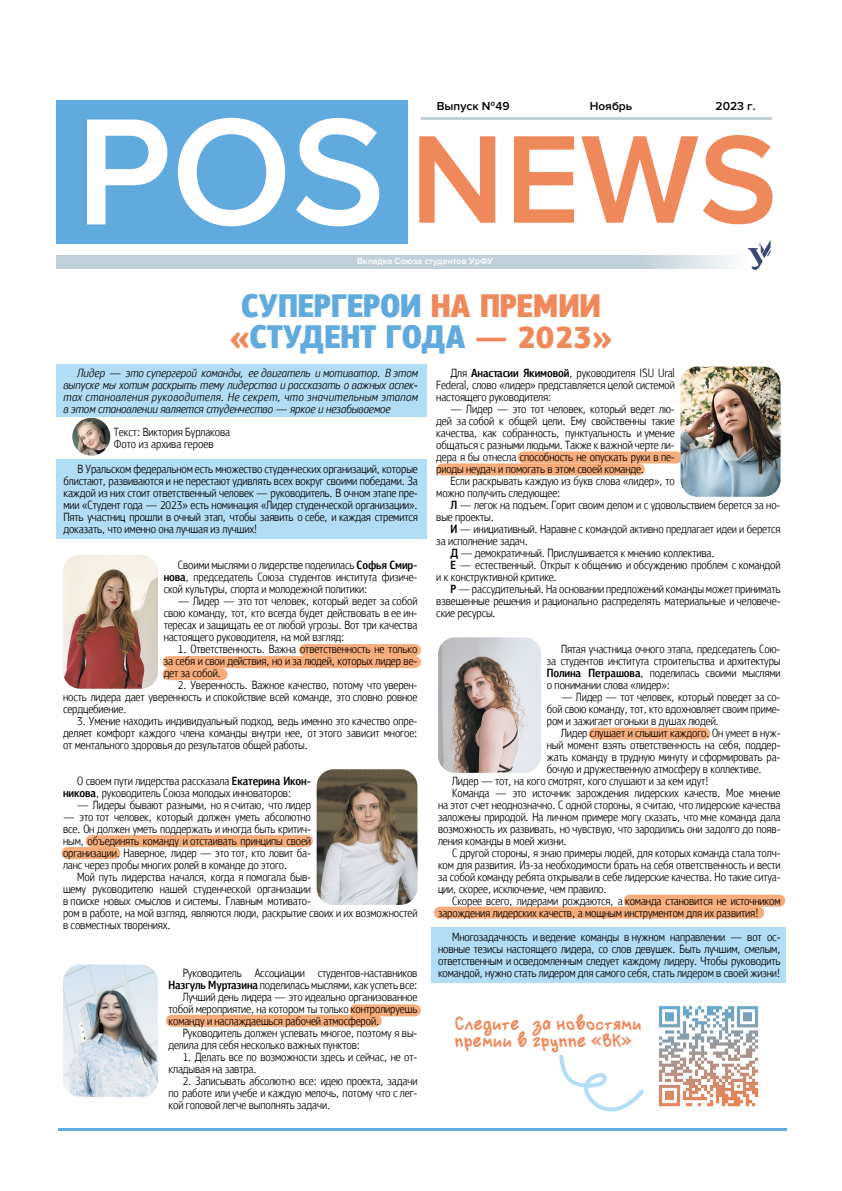
<style>
.page{position:relative;width:842px;height:1191px;background:#fff}
.page>*{position:absolute;margin:0;border:0;box-sizing:border-box;transform-origin:0 0}
.t1{font:600 129.5px "Proxima Nova";color:#ef895b}
.t2{font:19px/17px "Klyakson";letter-spacing:-.01em;color:#ef895b}
.t3{font:600 12px "Proxima Nova";color:#000}
.t4{font:300 12px "PF Bulletin Sans Pro";color:#000}
.t5{font:600 9px "Proxima Nova";color:#fff}
.s1{font-size:157.2px;color:#fff}
.s2{font-family:"Comic Sans MS"}
</style>
<div class="page">
<div style="left:57px;top:100px;width:351px;height:144px;background:#61aade"></div>
<hr style="left:421px;top:117px;width:350px;height:2px;background:#c2d1d9">
<div style="left:57px;top:255px;width:737px;height:13px;background:#c2d1d9"></div>
<img style="left:743px;top:240px;width:30px;height:30px">
<div style="left:57px;top:365px;width:370px;height:52px;background:#b1ddf6"></div>
<div style="left:57px;top:459px;width:370px;height:79px;background:#b1ddf6"></div>
<div style="left:431px;top:927px;width:354px;height:55px;background:#b1ddf6"></div>
<img style="left:72px;top:418px;width:38px;height:38px;border-radius:19px">
<img style="left:68px;top:555px;width:85px;height:5px">
<img style="left:320px;top:769px;width:94px;height:7px">
<img style="left:63px;top:964px;width:95px;height:133px">
<hr style="left:59px;top:1128px;width:728px;height:2px;background:#61aade">
<img style="left:441px;top:637px;width:96px;height:7px">
<img style="left:658px;top:1005px;width:101px;height:102px">
<svg style="left:559px;top:1054px;width:85px;height:58px"></svg>
<img style="left:436px;top:368px;width:344px;height:129px">
<svg style="left:63px;top:776px;width:354px;height:129px"></svg>
<svg style="left:169px;top:1004px;width:248px;height:23px"></svg>
<svg style="left:438px;top:644px;width:342px;height:275px"></svg>
<svg style="left:63px;top:560px;width:354px;height:129px"></svg>
<p class="t3" style="left:437px;top:99px;width:74px">Выпуск №49</p>
<p class="t3" style="left:590px;top:99px;width:44px">Ноябрь</p>
<p class="t3" style="left:716px;top:99px;width:42px">2023 г.</p>
<h1 class="t1" style="left:76px;top:105px;width:703px"><span class="s1">POS</span> NEWS</h1>
<p class="t5" style="left:357px;top:256px;width:138px">Вкладка Союза студентов УрФУ</p>
<p class="t4" style="left:464px;top:378px;width:4px">●</p>
<p class="t4" style="left:673px;top:366px;width:4px">●</p>
<p class="t2" style="left:454px;top:1015px;width:189px">Следите за новостями премии в группе <span class="s2">«</span>ВК<span class="s2">»</span></p>
</div>
